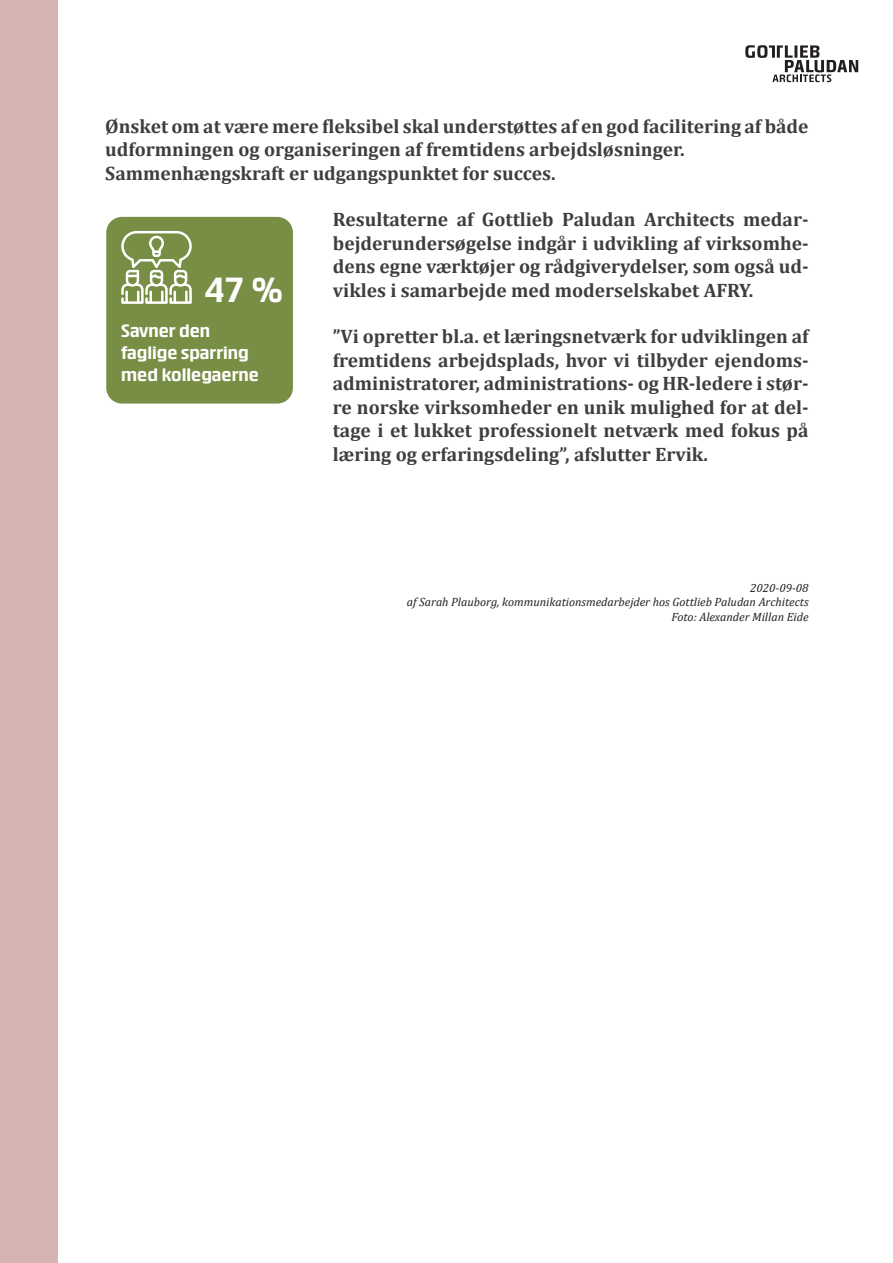
<style>
.page{position:relative;width:893px;height:1263px;background:#fff}
.page>*{position:absolute;margin:0;border:0;box-sizing:border-box;transform-origin:0 0}
.t1{font:700 35.4px "BT One";color:#fff}
.t2{font:700 19.5px/23.4px "Cambria";color:#3e3e3f;text-align:justify}
.t3{font:700 18px/21.6px "BT One";color:#fff}
.t4{font:italic 12px/14.4px "Cambria";color:#231f20;text-align:right}
</style>
<div class="page">
<div style="left:106px;top:217px;width:187px;height:187px;background:#798e45;border-radius:16px"></div>
<svg style="left:121px;top:231px;width:71px;height:73px"></svg>
<div style="left:0;top:0;width:57px;height:1263px;background:#d7b3b2"></div>
<svg style="left:745px;top:45px;width:113px;height:37px"></svg>
<p class="t2" style="left:105px;top:114px;width:705px;text-align:left">Ønsket om at være mere fleksibel skal understøttes af en god facilitering af både udformningen og organiseringen af fremtidens arbejdsløsninger.<br>Sammenhængskraft er udgangspunktet for succes.</p>
<p class="t2" style="left:333px;top:207px;width:477px">Resultaterne af Gottlieb Paludan Architects medar&shy;bejderundersøgelse indgår i udvikling af virksomhe&shy;dens egne værktøjer og rådgiverydelser, som også ud&shy;vikles i samarbejde med moderselskabet AFRY.</p>
<p class="t2" style="left:333px;top:324px;width:477px">”Vi opretter bl.a. et læringsnetværk for udviklingen af fremtidens arbejdsplads, hvor vi tilbyder ejendoms&shy;administratorer, administrations- og HR-ledere i stør&shy;re norske virksomheder en unik mulighed for at del&shy;tage i et lukket professionelt netværk med fokus på læring og erfaringsdeling”, afslutter Ervik.</p>
<h1 class="t1" style="left:205px;top:270px;width:79px">47 %</h1>
<p class="t3" style="left:121px;top:320px;width:139px">Savner den faglige sparring med kollegaerne</p>
<p class="t4" style="left:407px;top:580px;width:403px">2020-09-08<br>af Sarah Plauborg, kommunikationsmedarbejder hos Gottlieb Paludan Architects<br>Foto: Alexander Millan Eide</p>
</div>
